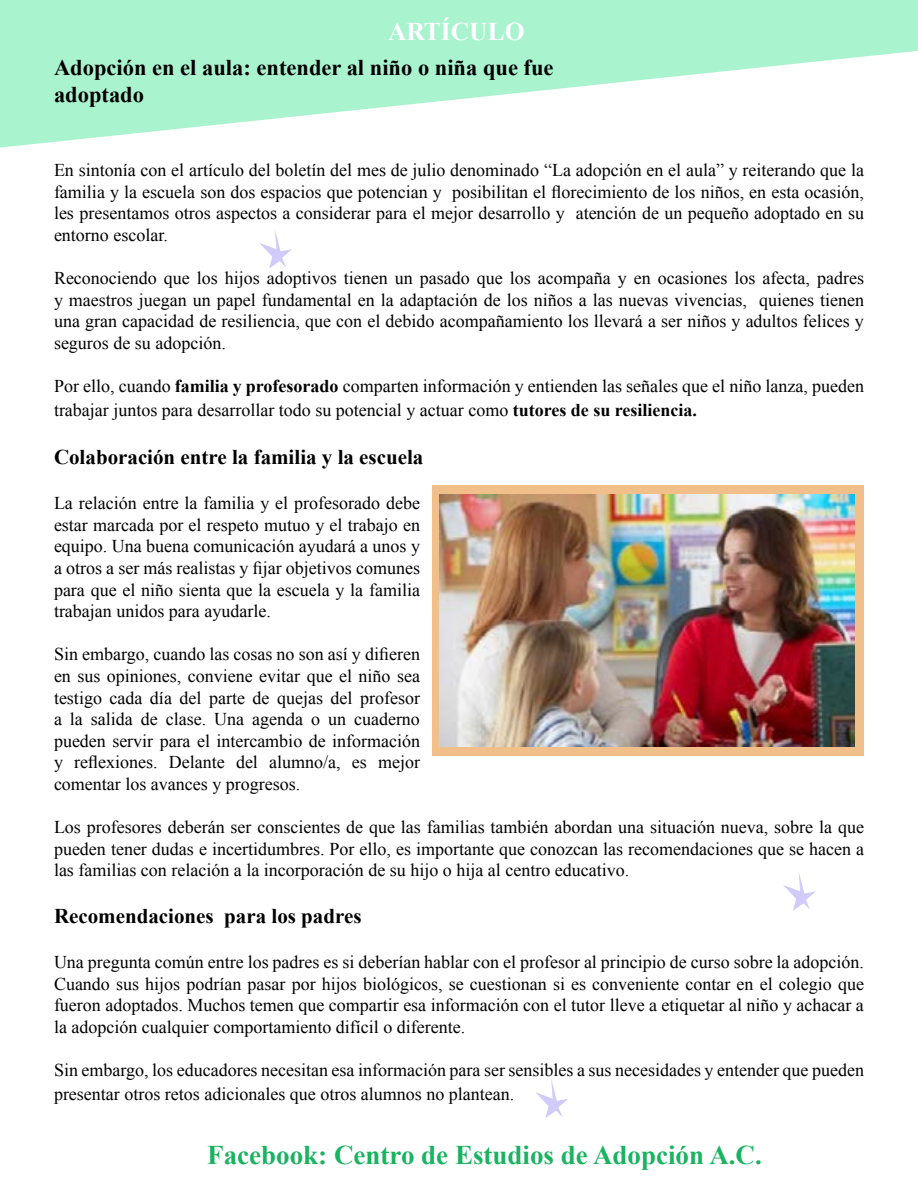
<style>
.page{position:relative;width:918px;height:1188px;background:#fff}
.page>*{position:absolute;margin:0;border:0;box-sizing:border-box;transform-origin:0 0}
.t1{font:700 27px "Times New Roman";color:#19b361}
.t2{font:700 25.5px "Times New Roman";color:#fff}
.t3{font:700 22.5px/27px "Times New Roman";color:#000}
.t4{font:700 21px "Times New Roman";color:#000}
.t5{font:18px/21.6px "Times New Roman";color:#000;text-align:justify}
.s1{font-weight:700}
</style>
<div class="page">
<svg style="left:0;top:0;width:918px;height:148px;fill:#a9f3cf"></svg>
<div style="left:432px;top:485px;width:432px;height:271px;background:#f1bf8a"></div>
<svg style="left:260px;top:230px;width:32px;height:39px"></svg>
<svg style="left:536px;top:1079px;width:32px;height:39px"></svg>
<svg style="left:783px;top:872px;width:33px;height:39px"></svg>
<img style="left:440px;top:494px;width:414px;height:252px">
<h2 class="t2" style="left:388px;top:14px;width:138px">ARTÍCULO</h2>
<p class="t3" style="left:54px;top:54px;width:501px">Adopción en el aula: entender al niño o niña que fue adoptado</p>
<p class="t5" style="left:54px;top:159px;width:812px">En sintonía con el artículo del boletín del mes de julio denominado “La adopción en el aula” y reiterando que la familia y la escuela son dos espacios que potencian y posibilitan el florecimiento de los niños, en esta ocasión, les presentamos otros aspectos a considerar para el mejor desarrollo y atención de un pequeño adoptado en su entorno escolar.</p>
<p class="t5" style="left:54px;top:267px;width:812px">Reconociendo que los hijos adoptivos tienen un pasado que los acompaña y en ocasiones los afecta, padres y maestros juegan un papel fundamental en la adaptación de los niños a las nuevas vivencias, quienes tienen una gran capacidad de resiliencia, que con el debido acompañamiento los llevará a ser niños y adultos felices y seguros de su adopción.</p>
<p class="t5" style="left:54px;top:374px;width:812px;line-height:23.4px">Por ello, cuando <span class="s1">familia y profesorado</span> comparten información y entienden las señales que el niño lanza, pueden trabajar juntos para desarrollar todo su potencial y actuar como <span class="s1">tutores de su resiliencia.</span></p>
<p class="t4" style="left:54px;top:443px;width:371px">Colaboración entre la familia y la escuela</p>
<p class="t5" style="left:54px;top:492px;width:368px">La relación entre la familia y el profesorado debe estar marcada por el respeto mutuo y el trabajo en equipo. Una buena comunicación ayudará a unos y a otros a ser más realistas y fijar objetivos comunes para que el niño sienta que la escuela y la familia trabajan unidos para ayudarle.</p>
<p class="t5" style="left:54px;top:643px;width:368px">Sin embargo, cuando las cosas no son así y difieren en sus opiniones, conviene evitar que el niño sea testigo cada día del parte de quejas del profesor a la salida de clase. Una agenda o un cuaderno pueden servir para el intercambio de información y reflexiones. Delante del alumno/a, es mejor comentar los avances y progresos.</p>
<p class="t5" style="left:54px;top:816px;width:812px">Los profesores deberán ser conscientes de que las familias también abordan una situación nueva, sobre la que pueden tener dudas e incertidumbres. Por ello, es importante que conozcan las recomendaciones que se hacen a las familias con relación a la incorporación de su hijo o hija al centro educativo.</p>
<p class="t4" style="left:54px;top:902px;width:309px">Recomendaciones para los padres</p>
<p class="t5" style="left:54px;top:951px;width:812px">Una pregunta común entre los padres es si deberían hablar con el profesor al principio de curso sobre la adopción.<br>Cuando sus hijos podrían pasar por hijos biológicos, se cuestionan si es conveniente contar en el colegio que fueron adoptados. Muchos temen que compartir esa información con el tutor lleve a etiquetar al niño y achacar a la adopción cualquier comportamiento difícil o diferente.</p>
<p class="t5" style="left:54px;top:1058px;width:812px;line-height:23.4px">Sin embargo, los educadores necesitan esa información para ser sensibles a sus necesidades y entender que pueden presentar otros retos adicionales que otros alumnos no plantean.</p>
<h1 class="t1" style="left:207px;top:1136px;width:556px">Facebook: Centro de Estudios de Adopción A.C.</h1>
</div>
